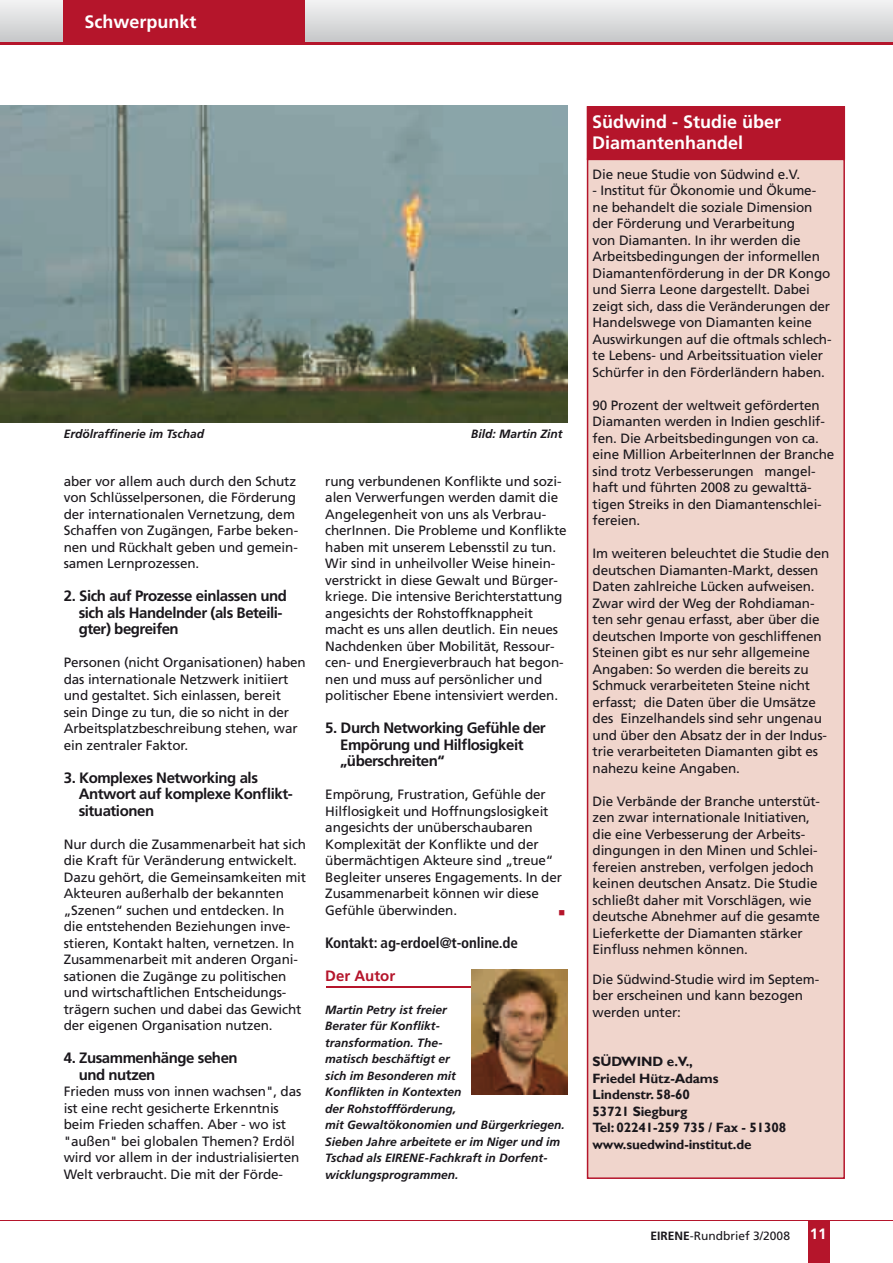
<style>
.page{position:relative;width:893px;height:1263px;background:#fff}
.page>*{position:absolute;margin:0;border:0;box-sizing:border-box;transform-origin:0 0}
.t1{font:700 18px/21px "Frutiger";color:#fff}
.t2{font:700 15px/16.5px "Frutiger";letter-spacing:-.03em;color:#1a171c}
.t3{font:700 condensed 15px "Frutiger";letter-spacing:-.01em;color:#1a171c}
.t4{font:700 15px "Frutiger";color:#b5152b}
.t5{font:700 15px "Frutiger";color:#fff}
.t6{font:13.5px/16.5px "Frutiger";letter-spacing:-.01em;color:#1a171c}
.t7{font:700 13.5px/16.5px "Gill Sans";letter-spacing:-.01em;color:#1a171c}
.t8{font:italic 700 12px/16.5px "Frutiger";color:#1a171c}
.t9{font:12px "Frutiger";color:#1a171c}
.t10{font:9px "Wingdings";color:#b5152b}
.s1{font-weight:700}
</style>
<div class="page">
<div style="left:0;top:0;width:893px;height:43px;background:linear-gradient(to bottom,#f2f3f3,#c5c6c8)"></div>
<hr style="left:0;top:1220px;width:893px;height:1px;background:#b5152b">
<div style="left:808px;top:1220px;width:21px;height:43px;background:#b5152b"></div>
<hr style="left:0;top:43px;width:893px;height:2px;background:#b5152b">
<hr style="left:327px;top:986px;width:241px;height:1px;background:#b5152b">
<img style="left:0;top:106px;width:567px;height:316px">
<div style="left:63px;top:0;width:242px;height:43px;background:#b5152b"></div>
<img style="left:471px;top:969px;width:97px;height:125px">
<div style="left:588px;top:159px;width:256px;height:1019px;background:#f0d5cc"></div>
<div style="left:587px;top:159px;width:258px;height:1020px;border:2px solid #b5152b"></div>
<div style="left:587px;top:107px;width:257px;height:52px;background:#b5152b"></div>
<div style="left:587px;top:106px;width:258px;height:54px;border:1px solid #b5152b"></div>
<h1 class="t1" style="left:85px;top:12px;width:114px">Schwerpunkt</h1>
<p class="t8" style="left:64px;top:426px;width:142px">Erdölraffinerie im Tschad</p>
<p class="t8" style="left:471px;top:426px;width:93px">Bild: Martin Zint</p>
<p class="t6" style="left:325px;top:473px;width:243px">rung verbundenen Konflikte und sozi&shy;alen Verwerfungen werden damit die Angelegenheit von uns als Verbrau&shy;cherInnen. Die Probleme und Konflikte haben mit unserem Lebensstil zu tun.<br>Wir sind in unheilvoller Weise hinein&shy;verstrickt in diese Gewalt und Bürger&shy;kriege. Die intensive Berichterstattung angesichts der Rohstoffknappheit macht es uns allen deutlich. Ein neues Nachdenken über Mobilität, Ressour&shy;cen- und Energieverbrauch hat begon&shy;nen und muss auf persönlicher und politischer Ebene intensiviert werden.</p>
<p class="t2" style="left:340px;top:720px;width:207px;text-indent:-15px">5. Durch Networking Gefühle der<br>Empörung und Hilflosigkeit „überschreiten“</p>
<p class="t6" style="left:325px;top:786px;width:238px">Empörung, Frustration, Gefühle der Hilflosigkeit und Hoffnungslosigkeit angesichts der unüberschaubaren Komplexität der Konflikte und der übermächtigen Akteure sind „treue“ Begleiter unseres Engagements. In der Zusammenarbeit können wir diese Gefühle überwinden.</p>
<p class="t6" style="left:64px;top:473px;width:236px">aber vor allem auch durch den Schutz von Schlüsselpersonen, die Förderung der internationalen Vernetzung, dem Schaffen von Zugängen, Farbe beken&shy;nen und Rückhalt geben und gemein&shy;samen Lernprozessen.</p>
<p class="t2" style="left:79px;top:588px;width:210px;text-indent:-15px">2. Sich auf Prozesse einlassen und sich als Handelnder (als Beteili&shy;gter) begreifen</p>
<p class="t6" style="left:64px;top:654px;width:243px">Personen (nicht Organisationen) haben das internationale Netzwerk initiiert und gestaltet. Sich einlassen, bereit sein Dinge zu tun, die so nicht in der Arbeitsplatzbeschreibung stehen, war ein zentraler Faktor.</p>
<p class="t2" style="left:79px;top:769px;width:216px;text-indent:-15px">3. Komplexes Networking als<br>Antwort auf komplexe Konflikt&shy;situationen</p>
<p class="t6" style="left:64px;top:836px;width:244px">Nur durch die Zusammenarbeit hat sich die Kraft für Veränderung entwickelt.<br>Dazu gehört, die Gemeinsamkeiten mit Akteuren außerhalb der bekannten „Szenen“ suchen und entdecken. In die entstehenden Beziehungen inve&shy;stieren, Kontakt halten, vernetzen. In Zusammenarbeit mit anderen Organi&shy;sationen die Zugänge zu politischen und wirtschaftlichen Entscheidungs&shy;trägern suchen und dabei das Gewicht der eigenen Organisation nutzen.</p>
<p class="t2" style="left:79px;top:1050px;width:161px;text-indent:-15px">4. Zusammenhänge sehen und nutzen</p>
<p class="t6" style="left:64px;top:1083px;width:239px">Frieden muss von innen wachsen", das ist eine recht gesicherte Erkenntnis beim Frieden schaffen. Aber - wo ist "außen" bei globalen Themen? Erdöl wird vor allem in der industrialisierten Welt verbraucht. Die mit der Förde-</p>
<p class="t10" style="left:558px;top:908px;width:8px">■</p>
<p class="t3" style="left:325px;top:934px;width:194px">Kontakt: ag-erdoel@t-online.de</p>
<p class="t4" style="left:325px;top:967px;width:72px">Der Autor</p>
<p class="t8" style="left:325px;top:1001px;width:241px">Martin Petry ist freier<br>Berater für Konflikt-<br>transformation. The-<br>matisch beschäftigt er<br>sich im Besonderen mit<br>Konflikten in Kontexten<br>der Rohstoffförderung,<br>mit Gewaltökonomien und Bürgerkriegen.<br>Sieben Jahre arbeitete er im Niger und im<br>Tschad als EIRENE-Fachkraft in Dorfent&shy;wicklungsprogrammen.</p>
<h1 class="t1" style="left:592px;top:112px;width:191px">Südwind - Studie über<br>Diamantenhandel</h1>
<p class="t6" style="left:593px;top:166px;width:209px">Die neue Studie von Südwind e.V.</p>
<p class="t6" style="left:593px;top:182px;width:240px">- Institut für Ökonomie und Ökume&shy;ne behandelt die soziale Dimension der Förderung und Verarbeitung<br>von Diamanten. In ihr werden die Arbeitsbedingungen der informellen Diamantenförderung in der DR Kongo und Sierra Leone dargestellt. Dabei zeigt sich, dass die Veränderungen der Handelswege von Diamanten keine Auswirkungen auf die oftmals schlech&shy;te Lebens- und Arbeitssituation vieler Schürfer in den Förderländern haben.</p>
<p class="t6" style="left:593px;top:397px;width:243px">90 Prozent der weltweit geförderten Diamanten werden in Indien geschlif&shy;fen. Die Arbeitsbedingungen von ca. eine Million ArbeiterInnen der Branche sind trotz Verbesserungen mangel&shy;haft und führten 2008 zu gewalttä&shy;tigen Streiks in den Diamantenschlei&shy;fereien.</p>
<p class="t6" style="left:593px;top:545px;width:238px">Im weiteren beleuchtet die Studie den deutschen Diamanten-Markt, dessen Daten zahlreiche Lücken aufweisen.<br>Zwar wird der Weg der Rohdiaman&shy;ten sehr genau erfasst, aber über die deutschen Importe von geschliffenen Steinen gibt es nur sehr allgemeine Angaben: So werden die bereits zu Schmuck verarbeiteten Steine nicht erfasst; die Daten über die Umsätze des Einzelhandels sind sehr ungenau und über den Absatz der in der Indus&shy;trie verarbeiteten Diamanten gibt es nahezu keine Angaben.</p>
<p class="t6" style="left:593px;top:793px;width:229px">Die Verbände der Branche unterstüt&shy;zen zwar internationale Initiativen, die eine Verbesserung der Arbeits&shy;dingungen in den Minen und Schlei&shy;fereien anstreben, verfolgen jedoch keinen deutschen Ansatz. Die Studie schließt daher mit Vorschlägen, wie deutsche Abnehmer auf die gesamte Lieferkette der Diamanten stärker Einfluss nehmen können.</p>
<p class="t6" style="left:593px;top:971px;width:228px">Die Südwind-Studie wird im Septem&shy;ber erscheinen und kann bezogen werden unter:</p>
<p class="t7" style="left:593px;top:1053px;width:195px">SÜDWIND e.V.,<br>Friedel Hütz-Adams<br>Lindenstr. 58-60<br>53721 Siegburg<br>Tel: 02241-259 735 / Fax - 51308 www.suedwind-institut.de</p>
<p class="t9" style="left:651px;top:1229px;width:141px"><span class="s1">EIRENE</span>-Rundbrief 3/2008</p>
<p class="t5" style="left:810px;top:1225px;width:18px">11</p>
</div>
